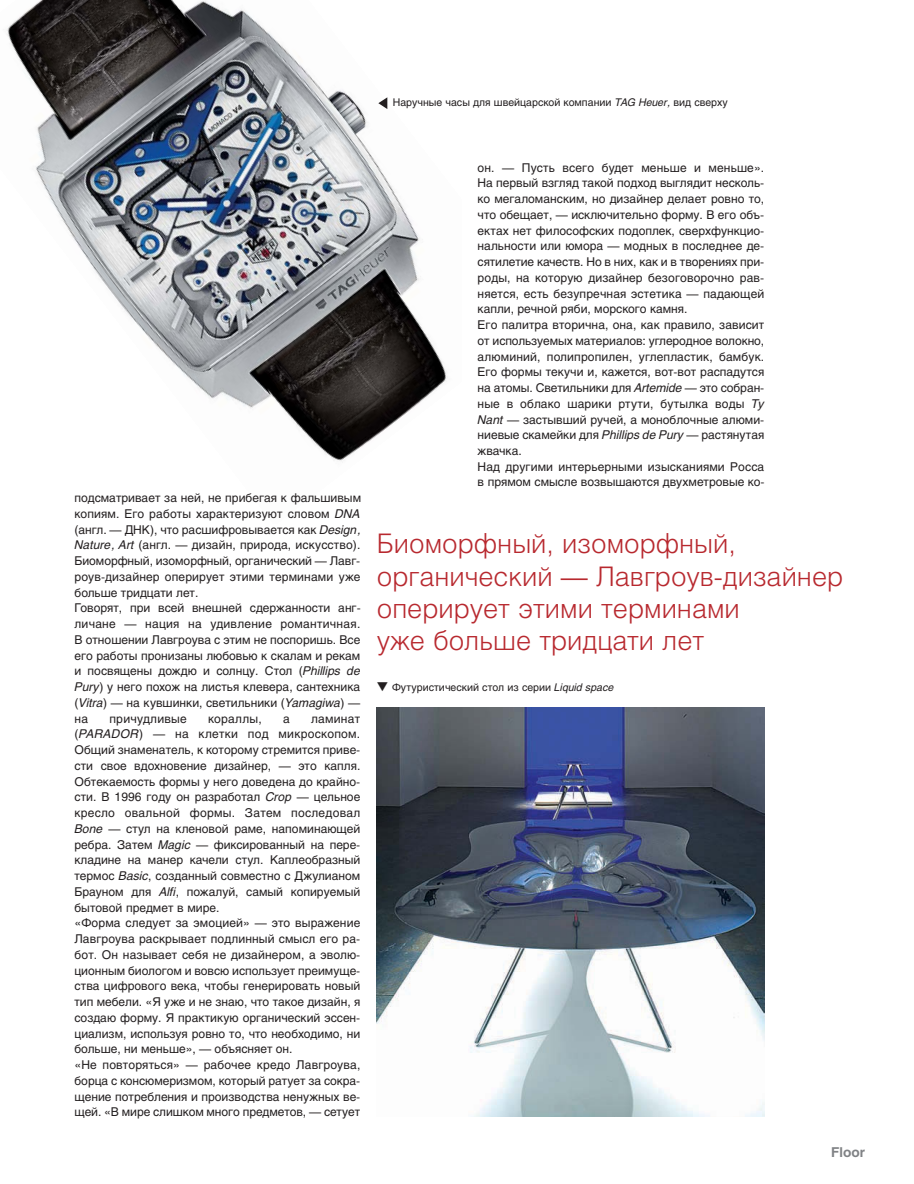
<style>
.page{position:relative;width:914px;height:1184px;background:#fff}
.page>*{position:absolute;margin:0;border:0;box-sizing:border-box;transform-origin:0 0}
.t1{font:300 27px/32.4px "Helios";color:#b8292f}
.t2{font:700 13.5px "Helios";color:#808285}
.t3{font:12px/15.8px "Helios";color:#231f20}
.t4{font:12px "Helios";letter-spacing:.02em;color:#231f20}
.t5{font:10.5px "Helios";color:#231f20}
.s1{font-style:italic}
</style>
<div class="page">
<img style="left:6px;top:0;width:442px;height:461px">
<img style="left:377px;top:707px;width:387px;height:410px">
<svg style="left:378px;top:97px;width:9px;height:12px"></svg>
<p class="t5" style="left:393px;top:98px;width:337px">Наручные часы для швейцарской компании <span class="s1">TAG Heuer,</span> вид сверху</p>
<p class="t3" style="left:74px;top:491px;width:288px">подсматривает за ней, не прибегая к фальшивым копиям. Его работы характеризуют словом <span class="s1">DNA </span>(англ. — ДНК), что расшифровывается как <span class="s1">Design, Nature, Art</span> (англ. — дизайн, природа, искусство).<br>Биоморфный, изоморфный, органический — Лавг&shy;роув-дизайнер оперирует этими терминами уже больше тридцати лет.<br>Говорят, при всей внешней сдержанности анг&shy;личане — нация на удивление романтичная.<br>В отношении Лавгроува с этим не поспоришь. Все его работы пронизаны любовью к скалам и рекам и посвящены дождю и солнцу. Стол (<span class="s1">Phillips de Pury</span>) у него похож на листья клевера, сантехника (<span class="s1">Vitra</span>) — на кувшинки, светильники (<span class="s1">Yamagiwa</span>) — на</p>
<p class="t3" style="left:74px;top:712px;width:287px;text-indent:237px">ламинат (<span class="s1">PARADOR</span>) — на клетки под микроскопом.<br>Общий знаменатель, к которому стремится приве&shy;сти свое вдохновение дизайнер, — это капля.<br>Обтекаемость формы у него доведена до крайно&shy;сти. В 1996 году он разработал <span class="s1">Crop</span> — цельное кресло овальной формы. Затем последовал <span class="s1">Bone</span> — стул на кленовой раме, напоминающей ребра. Затем <span class="s1">Magic</span> — фиксированный на пере&shy;кладине на манер качели стул. Каплеобразный термос <span class="s1">Basic</span>, созданный совместно с Джулианом Брауном для <span class="s1">Alfi</span>, пожалуй, самый копируемый бытовой предмет в мире.<br>«Форма следует за эмоцией» — это выражение Лавгроува раскрывает подлинный смысл его ра&shy;бот. Он называет себя не дизайнером, а эволю&shy;ционным биологом и вовсю использует преимуще&shy;ства цифрового века, чтобы генерировать новый тип мебели. «Я уже и не знаю, что такое дизайн, я создаю форму. Я практикую органический эссен&shy;циализм, используя ровно то, что необходимо, ни больше, ни меньше», — объясняет он.<br>«Не повторяться» — рабочее кредо Лавгроува, борца с консюмеризмом, который ратует за сокра&shy;щение потребления и производства ненужных ве&shy;щей. «В мире слишком много предметов, — сетует</p>
<p class="t4" style="left:109px;top:714px;width:79px">причудливые</p>
<p class="t4" style="left:208px;top:714px;width:55px">кораллы,</p>
<p class="t3" style="left:283px;top:712px;width:8px">а</p>
<p class="t3" style="left:478px;top:161px;width:288px">он. — Пусть всего будет меньше и меньше».<br>На первый взгляд такой подход выглядит несколь&shy;ко мегаломанским, но дизайнер делает ровно то, что обещает, — исключительно форму. В его объ&shy;ектах нет философских подоплек, сверхфункцио&shy;нальности или юмора — модных в последнее де&shy;сятилетие качеств. Но в них, как и в творениях при&shy;роды, на которую дизайнер безоговорочно рав&shy;няется, есть безупречная эстетика — падающей капли, речной ряби, морского камня.<br>Его палитра вторична, она, как правило, зависит от используемых материалов: углеродное волокно, алюминий, полипропилен, углепластик, бамбук.<br>Его формы текучи и, кажется, вот-вот распадутся на атомы. Светильники для <span class="s1">Аrtemide</span> — это собран&shy;ные в облако шарики ртути, бутылка воды <span class="s1">Ty Nant</span> — застывший ручей, а моноблочные алюми&shy;ниевые скамейки для <span class="s1">Phillips de Pury</span> — растянутая жвачка.<br>Над другими интерьерными изысканиями Росса в прямом смысле возвышаются двухметровые ко-</p>
<h1 class="t1" style="left:377px;top:530px;width:468px">Биоморфный, изоморфный, органический — Лавгроув-дизайнер оперирует этими терминами<br>уже больше тридцати лет</h1>
<p class="t5" style="left:377px;top:684px;width:238px">▼ Футуристический стол из серии <span class="s1">Liquid space</span></p>
<p class="t2" style="left:831px;top:1147px;width:35px">Floor</p>
</div>
